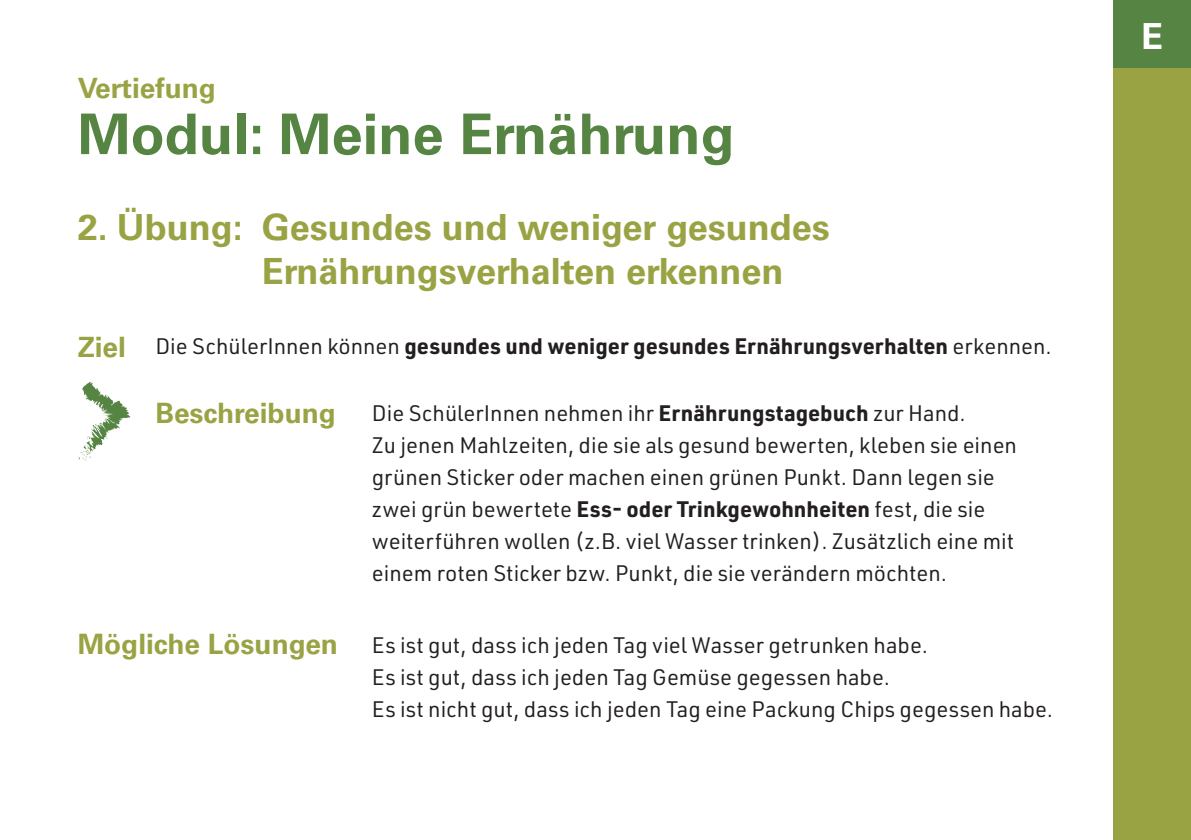
<style>
.page{position:relative;width:1191px;height:840px;background:#fff}
.page>*{position:absolute;margin:0;border:0;box-sizing:border-box;transform-origin:0 0}
.t1{font:700 56px "Univers LT Std";color:#558443}
.t2{font:700 36px/44px "Univers LT Std";color:#9aa344}
.t3{font:700 35.8px "Univers LT Std";color:#fff}
.t4{font:700 28px "Univers LT Std";color:#9aa344}
.t5{font:22px/32px "URWDIN";color:#231f20}
.t6{font:700 22px "URWDIN";color:#231f20}
.s1{font-weight:400}
.s2{font-weight:700}
.s3{font-family:"Univers LT Std";font-weight:700;font-size:28px;color:#9aa344}
</style>
<div class="page">
<div style="left:1113px;top:0;width:78px;height:68px;background:#558443"></div>
<div style="left:1113px;top:68px;width:78px;height:771px;background:#9aa344"></div>
<svg style="left:78px;top:380px;width:53px;height:81px"></svg>
<p class="t4" style="left:78px;top:71px;width:140px">Vertiefung</p>
<h1 class="t1" style="left:78px;top:101px;width:658px">Modul: Meine Ernährung</h1>
<h2 class="t2" style="left:262px;top:205px;width:569px;text-indent:-184px">2. Übung: Gesundes und weniger gesundes<br>Ernährungsverhalten erkennen</h2>
<p class="t4" style="left:78px;top:330px;width:50px">Ziel</p>
<p class="t6" style="left:155px;top:331px;width:898px"><span class="s1">Die SchülerInnen können</span> gesundes und weniger gesundes Ernährungsverhalten <span class="s1">erkennen.</span></p>
<p class="t4" style="left:155px;top:396px;width:182px">Beschreibung</p>
<p class="t5" style="left:372px;top:396px;width:646px">Die SchülerInnen nehmen ihr <span class="s2">Ernährungstagebuch</span> zur Hand.<br>Zu jenen Mahlzeiten, die sie als gesund bewerten, kleben sie einen grünen Sticker oder machen einen grünen Punkt. Dann legen sie zwei grün bewertete <span class="s2">Ess- oder Trinkgewohnheiten</span> fest, die sie weiterführen wollen (z.B. viel Wasser trinken). Zusätzlich eine mit einem roten Sticker bzw. Punkt, die sie verändern möchten.</p>
<p class="t5" style="left:372px;top:628px;width:683px;text-indent:-294px"><span class="s3">Mögliche Lösungen</span> Es ist gut, dass ich jeden Tag viel Wasser getrunken habe.<br>Es ist gut, dass ich jeden Tag Gemüse gegessen habe.<br>Es ist nicht gut, dass ich jeden Tag eine Packung Chips gegessen habe.</p>
<h3 class="t3" style="left:1141px;top:16px;width:23px">E</h3>
</div>
